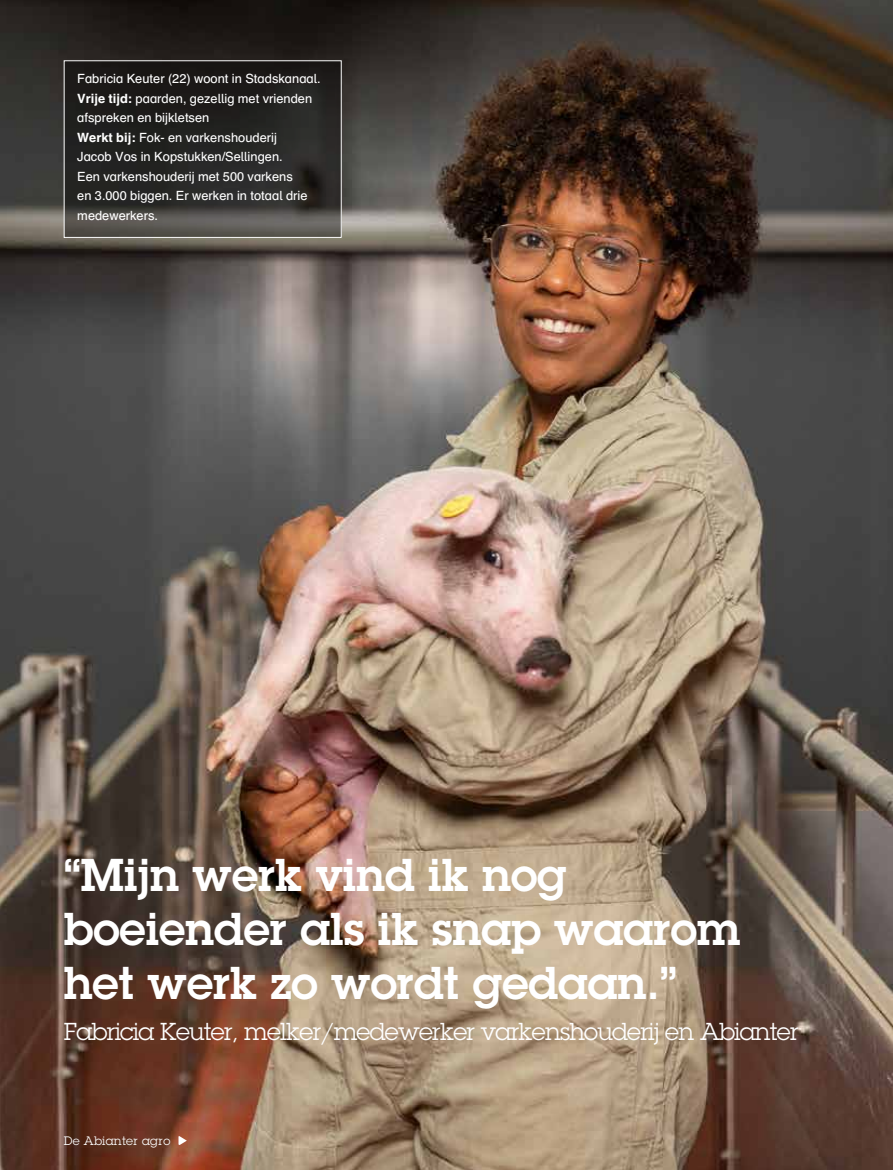
<style>
.page{position:relative;width:893px;height:1170px;background:#fff}
.page>*{position:absolute;margin:0;border:0;box-sizing:border-box;transform-origin:0 0}
.t1{font:600 45px/54px "Lubalin Graph Std";color:#fff}
.t2{font:24px "Lubalin Graph Std";letter-spacing:-.03em;color:#fff}
.t3{font:12.75px/19.5px "Schulbuch Nord";color:#fff}
.t4{font:12px "Lubalin Graph Std";letter-spacing:.025em;color:#fff}
.s1{font-weight:700}
</style>
<div class="page">
<img style="left:0;top:0;width:893px;height:1169px">
<svg style="left:66px;top:62px;width:274px;height:174px;fill:#242422"></svg>
<div style="left:64px;top:60px;width:278px;height:178px;border:1px solid #fff"></div>
<svg style="left:178px;top:1135px;width:9px;height:9px"></svg>
<p class="t3" style="left:77px;top:68px;width:245px">Fabricia Keuter (22) woont in Stadskanaal.<br><span class="s1">Vrije tijd:</span> paarden, gezellig met vrienden afspreken en bijkletsen<br><span class="s1">Werkt bij:</span> Fok- en varkenshouderij<br>Jacob Vos in Kopstukken/Sellingen.<br>Een varkenshouderij met 500 varkens<br>en 3.000 biggen. Er werken in totaal drie medewerkers.</p>
<h1 class="t1" style="left:64px;top:847px;width:679px">“Mijn werk vind ik nog boeiender als ik snap waarom het werk zo wordt gedaan.”</h1>
<h2 class="t2" style="left:64px;top:1015px;width:736px">Fabricia Keuter, melker/medewerker varkenshouderij en Abianter</h2>
<p class="t4" style="left:64px;top:1132px;width:108px">De Abianter agro</p>
</div>
